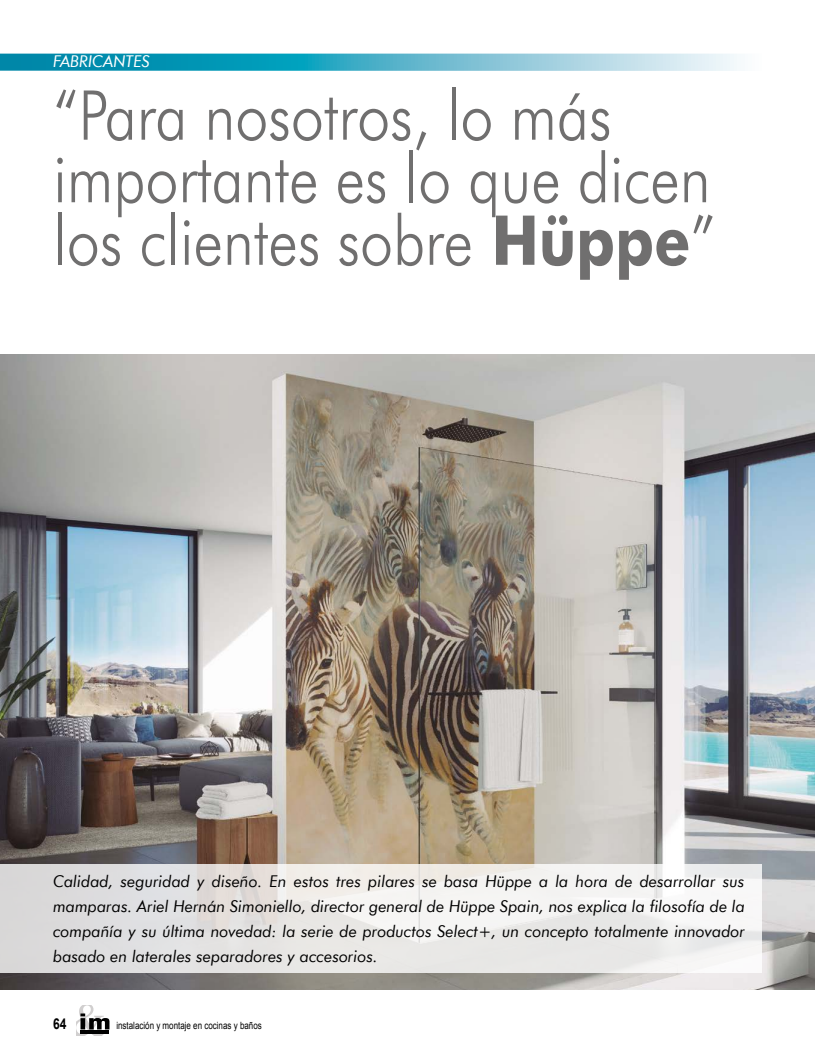
<style>
.page{position:relative;width:815px;height:1064px;background:#fff}
.page>*{position:absolute;margin:0;border:0;box-sizing:border-box;transform-origin:0 0}
.t1{font:300 68.75px/62.5px "Futura BT";color:#706f6f;scale:.86 1}
.t2{font:italic 16.25px/25px "Futura BT";color:#000;text-align:justify}
.t3{font:italic 16.25px "Futura BT";color:#fff}
.t4{font:700 15px "Arial";color:#000;scale:.8 1}
.t5{font:10px "Arial";color:#000;scale:.8 1}
.s1{font-weight:700}
</style>
<div class="page">
<svg style="left:77px;top:1005px;width:32px;height:30px"></svg>
<svg style="left:0;top:54px;width:737px;height:17px;background:#56b4cb"></svg>
<img style="left:0;top:354px;width:815px;height:635px">
<svg style="left:0;top:864px;width:762px;height:108px"></svg>
<p class="t3" style="left:53px;top:52px;width:99px">FABRICANTES</p>
<h1 class="t1" style="left:53px;top:83px;width:772px">“Para nosotros, lo más importante es lo que dicen los clientes sobre <span class="s1">Hüppe</span>”</h1>
<p class="t2" style="left:53px;top:868px;width:693px">Calidad, seguridad y diseño. En estos tres pilares se basa Hüppe a la hora de desarrollar sus mamparas. Ariel Hernán Simoniello, director general de Hüppe Spain, nos explica la filosofía de la compañía y su última novedad: la serie de productos Select+, un concepto totalmente innovador basado en laterales separadores y accesorios.</p>
<p class="t4" style="left:53px;top:1013px;width:18px">64</p>
<p class="t5" style="left:116px;top:1018px;width:183px">instalación y montaje en cocinas y baños</p>
</div>
